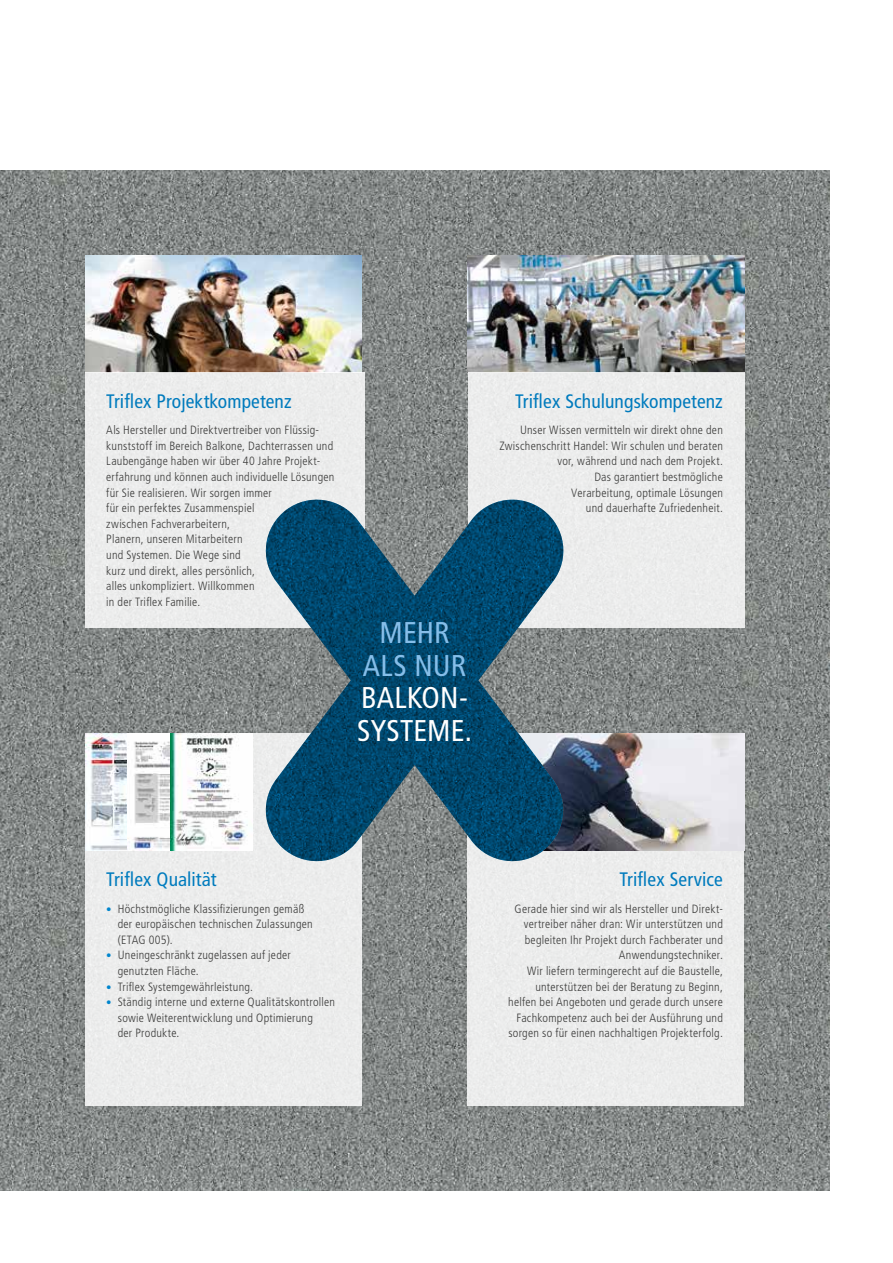
<style>
.page{position:relative;width:893px;height:1263px;background:#fff}
.page>*{position:absolute;margin:0;border:0;box-sizing:border-box;transform-origin:0 0}
.t1{font:condensed 30px/33px "Frutiger LT Pro";letter-spacing:.005em;color:#fff}
.t2{font:condensed 30px/33px "Frutiger LT Pro";letter-spacing:.005em;color:#86bee9;text-align:center}
.t3{font:condensed 19.5px "Frutiger LT Pro";letter-spacing:.005em;color:#0085cd}
.t4{font:300 condensed 12px/15.6px "Frutiger LT Pro";letter-spacing:.02em;color:#3b3b3a}
.s1{font-size:10.8px;color:#0085cd}
</style>
<div class="page">
<img style="left:0;top:170px;width:829px;height:1021px">
<img style="left:85px;top:255px;width:276px;height:117px">
<div style="left:85px;top:372px;width:279px;height:255px;background:#ececec"></div>
<img style="left:468px;top:255px;width:276px;height:117px">
<div style="left:468px;top:372px;width:276px;height:255px;background:#ececec"></div>
<div style="left:468px;top:733px;width:276px;height:373px;background:#ececec"></div>
<div style="left:85px;top:733px;width:276px;height:373px;background:#ececec"></div>
<img style="left:565px;top:733px;width:179px;height:117px">
<img style="left:85px;top:733px;width:43px;height:117px">
<img style="left:128px;top:733px;width:42px;height:117px">
<img style="left:170px;top:733px;width:83px;height:117px">
<img style="left:264px;top:498px;width:301px;height:365px">
<svg style="left:266px;top:500px;width:297px;height:361px"></svg>
<h2 class="t3" style="left:106px;top:390px;width:187px">Triflex Projektkompetenz</h2>
<p class="t4" style="left:106px;top:422px;width:230px">Als Hersteller und Direktvertreiber von Flüssig&shy;kunststoff im Bereich Balkone, Dachterrassen und Laubengänge haben wir über 40 Jahre Projekt&shy;erfahrung und können auch individuelle Lösungen für Sie realisieren. Wir sorgen immer<br>für ein perfektes Zusammenspiel<br>zwischen Fachverarbeitern,<br>Planern, unseren Mitarbeitern<br>und Systemen. Die Wege sind<br>kurz und direkt, alles persönlich,<br>alles unkompliziert. Willkommen<br>in der Triflex Familie.</p>
<h1 class="t2" style="left:363px;top:616px;width:105px">MEHR<br>ALS NUR</h1>
<h1 class="t1" style="left:357px;top:681px;width:116px">BALKON-<br>SYSTEME.</h1>
<h2 class="t3" style="left:515px;top:390px;width:209px">Triflex Schulungskompetenz</h2>
<p class="t4" style="left:499px;top:422px;width:225px;text-align:right">Unser Wissen vermitteln wir direkt ohne den Zwischenschritt Handel: Wir schulen und beraten vor, während und nach dem Projekt.<br>Das garantiert bestmögliche<br>Verarbeitung, optimale Lösungen<br>und dauerhafte Zufriedenheit.</p>
<h2 class="t3" style="left:106px;top:868px;width:112px">Triflex Qualität</h2>
<p class="t4" style="left:118px;top:901px;width:196px;text-indent:-11px"><span class="s1">•</span> Höchstmögliche Klassifizierungen gemäß der europäischen technischen Zulassungen (ETAG 005).</p>
<p class="t4" style="left:118px;top:948px;width:175px;text-indent:-11px"><span class="s1">•</span> Uneingeschränkt zugelassen auf jeder genutzten Fläche.</p>
<p class="t4" style="left:106px;top:979px;width:148px"><span class="s1">•</span> Triflex Systemgewährleistung.</p>
<p class="t4" style="left:118px;top:994px;width:219px;text-indent:-11px"><span class="s1">•</span> Ständig interne und externe Qualitätskontrollen sowie Weiterentwicklung und Optimierung<br>der Produkte.</p>
<h2 class="t3" style="left:619px;top:868px;width:105px">Triflex Service</h2>
<p class="t4" style="left:508px;top:901px;width:216px;text-align:right">Gerade hier sind wir als Hersteller und Direkt&shy;vertreiber näher dran: Wir unterstützen und begleiten Ihr Projekt durch Fachberater und Anwendungstechniker.<br>Wir liefern termingerecht auf die Baustelle, unterstützen bei der Beratung zu Beginn, helfen bei Angeboten und gerade durch unsere Fachkompetenz auch bei der Ausführung und sorgen so für einen nachhaltigen Projekterfolg.</p>
</div>
